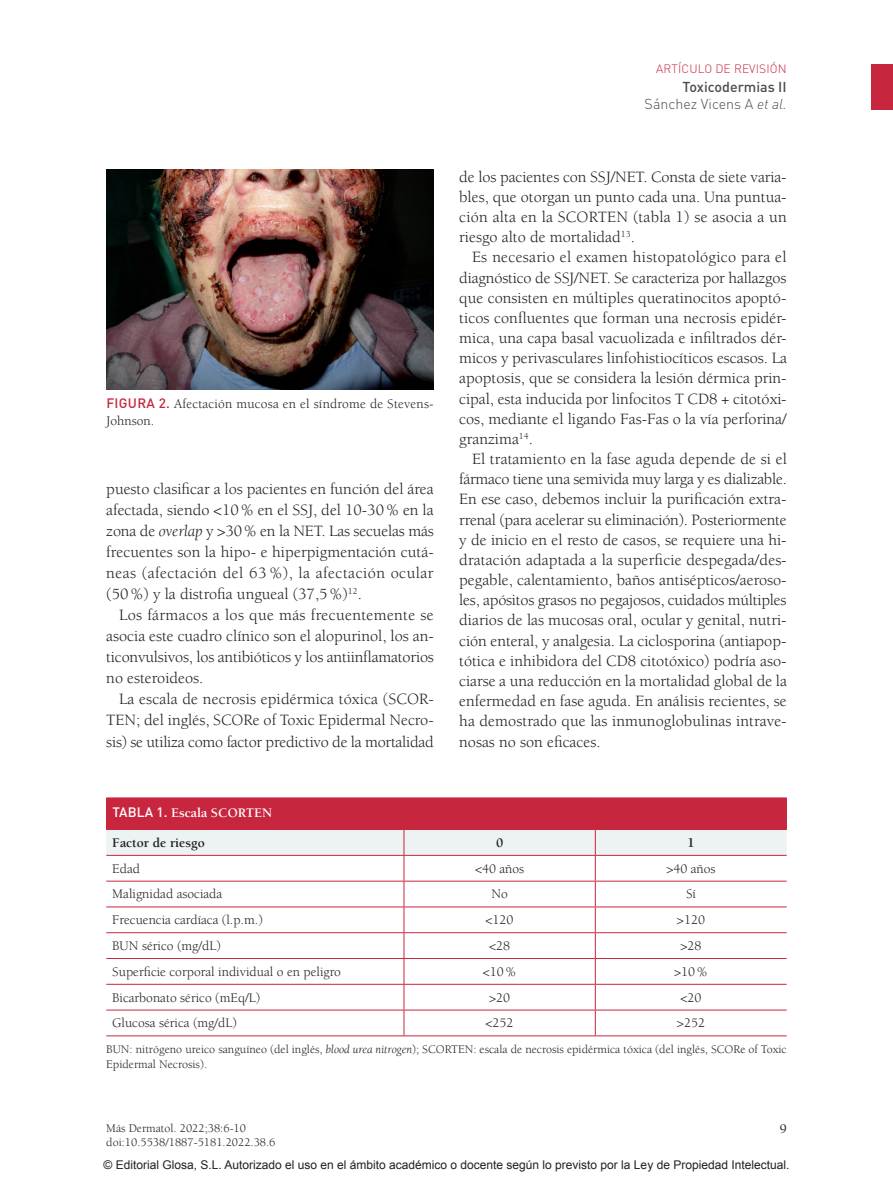
<style>
.page{position:relative;width:893px;height:1191px;background:#fff}
.page>*{position:absolute;margin:0;border:0;box-sizing:border-box;transform-origin:0 0}
.t1{font:16.2px/20.1px "Berkeley";color:#231f20;text-align:justify}
.t2{font:500 14.25px/17.1px "DIN Pro";color:#4b4c4d;text-align:right}
.t3{font:13.5px/16.2px "Berkeley";color:#231f20}
.t4{font:700 13.5px "Berkeley";color:#fff}
.t5{font:700 13.5px "Berkeley";color:#231f20}
.t6{font:500 13.5px "Berkeley";color:#231f20}
.t7{font:12px/14.4px "Berkeley";color:#231f20}
.t8{font:12px "Arial";color:#231f20}
.t9{font:300 12px "DIN Pro";letter-spacing:.01em;color:#c8263f}
.s1{font-family:"DIN Pro";font-weight:500;color:#c8263f}
.s2{font-style:italic}
.s3{font-weight:300}
.s4{font-weight:300;font-style:italic}
.s5{font-family:"DIN Pro";font-weight:500}
</style>
<div class="page">
<div style="left:872px;top:65px;width:21px;height:45px;background:#c8263f"></div>
<img style="left:106px;top:170px;width:328px;height:220px">
<div style="left:106px;top:798px;width:681px;height:31px;background:#c8263f"></div>
<hr style="left:106px;top:797px;width:298px;height:1px;background:#c8263f">
<hr style="left:404px;top:797px;width:191px;height:1px;background:#c8263f">
<hr style="left:595px;top:797px;width:192px;height:1px;background:#c8263f">
<svg style="left:106px;top:829px;width:681px;height:206px"></svg>
<hr style="left:106px;top:1035px;width:298px;height:1px;background:#c8263f">
<hr style="left:404px;top:1035px;width:191px;height:1px;background:#c8263f">
<hr style="left:595px;top:1035px;width:192px;height:1px;background:#c8263f">
<p class="t3" style="left:106px;top:396px;width:329px"><span class="s1">FIGURA 2.</span> Afectación mucosa en el síndrome de Stevens-<br>Johnson.</p>
<p class="t1" style="left:106px;top:479px;width:329px;line-height:21px">puesto clasificar a los pacientes en función del área afectada, siendo &lt;10% en el SSJ, del 10-30% en la zona de <span class="s2">overlap</span> y &gt;30% en la NET. Las secuelas más frecuentes son la hipo- e hiperpigmentación cutá&shy;neas (afectación del 63 %), la afectación ocular (50%) y la distrofia ungueal (37,5%)<sup>12</sup>.</p>
<p class="t1" style="left:106px;top:605px;width:329px;line-height:21px;text-indent:13px">Los fármacos a los que más frecuentemente se asocia este cuadro clínico son el alopurinol, los an&shy;ticonvulsivos, los antibióticos y los antiinflamatorios no esteroideos.</p>
<p class="t1" style="left:106px;top:689px;width:329px;line-height:21px;text-indent:13px">La escala de necrosis epidérmica tóxica (SCOR-TEN; del inglés, SCORe of Toxic Epidermal Necro&shy;sis) se utiliza como factor predictivo de la mortalidad</p>
<p class="t9" style="left:656px;top:60px;width:132px">ARTÍCULO DE REVISIÓN</p>
<p class="t2" style="left:645px;top:78px;width:144px">Toxicodermias II<br><span class="s3">Sánchez Vicens A</span> <span class="s4">et al.</span></p>
<p class="t1" style="left:459px;top:167px;width:329px">de los pacientes con SSJ/NET. Consta de siete varia&shy;bles, que otorgan un punto cada una. Una puntua&shy;ción alta en la SCORTEN (tabla 1) se asocia a un riesgo alto de mortalidad<sup>13</sup>.</p>
<p class="t1" style="left:459px;top:248px;width:329px;text-indent:13px">Es necesario el examen histopatológico para el diagnóstico de SSJ/NET. Se caracteriza por hallazgos que consisten en múltiples queratinocitos apoptó&shy;ticos confluentes que forman una necrosis epidér&shy;mica, una capa basal vacuolizada e infiltrados dér&shy;micos y perivasculares linfohistiocíticos escasos. La apoptosis, que se considera la lesión dérmica prin&shy;cipal, esta inducida por linfocitos T CD8 + citotóxi&shy;cos, mediante el ligando Fas-Fas o la vía perforina/ granzima<sup>14</sup>.</p>
<p class="t1" style="left:459px;top:449px;width:329px;text-indent:13px">El tratamiento en la fase aguda depende de si el fármaco tiene una semivida muy larga y es dializable.<br>En ese caso, debemos incluir la purificación extra&shy;rrenal (para acelerar su eliminación). Posteriormente y de inicio en el resto de casos, se requiere una hi&shy;dratación adaptada a la superficie despegada/des&shy;pegable, calentamiento, baños antisépticos/aeroso&shy;les, apósitos grasos no pegajosos, cuidados múltiples diarios de las mucosas oral, ocular y genital, nutri&shy;ción enteral, y analgesia. La ciclosporina (antiapop&shy;tótica e inhibidora del CD8 citotóxico) podría aso&shy;ciarse a una reducción en la mortalidad global de la enfermedad en fase aguda. En análisis recientes, se ha demostrado que las inmunoglobulinas intrave&shy;nosas no son eficaces.</p>
<p class="t4" style="left:112px;top:805px;width:161px"><span class="s5">TABLA 1.</span> Escala SCORTEN</p>
<p class="t5" style="left:112px;top:835px;width:94px">Factor de riesgo</p>
<p class="t5" style="left:496px;top:835px;width:9px">0</p>
<p class="t5" style="left:687px;top:835px;width:9px">1</p>
<p class="t3" style="left:112px;top:860px;width:29px">Edad</p>
<p class="t3" style="left:475px;top:860px;width:51px">&lt;40 años</p>
<p class="t3" style="left:666px;top:860px;width:51px">&gt;40 años</p>
<p class="t3" style="left:112px;top:886px;width:111px">Malignidad asociada</p>
<p class="t3" style="left:491px;top:886px;width:18px">No</p>
<p class="t3" style="left:686px;top:886px;width:11px">Sí</p>
<p class="t3" style="left:112px;top:912px;width:152px">Frecuencia cardíaca (l.p.m.)</p>
<p class="t3" style="left:486px;top:912px;width:30px">&lt;120</p>
<p class="t3" style="left:677px;top:912px;width:30px">&gt;120</p>
<p class="t3" style="left:112px;top:938px;width:110px">BUN sérico (mg/dL)</p>
<p class="t3" style="left:489px;top:938px;width:23px">&lt;28</p>
<p class="t3" style="left:680px;top:938px;width:23px">&gt;28</p>
<p class="t3" style="left:112px;top:963px;width:230px">Superficie corporal individual o en peligro</p>
<p class="t3" style="left:483px;top:963px;width:35px">&lt;10%</p>
<p class="t3" style="left:674px;top:963px;width:35px">&gt;10%</p>
<p class="t3" style="left:112px;top:989px;width:150px">Bicarbonato sérico (mEq/L)</p>
<p class="t3" style="left:489px;top:989px;width:23px">&gt;20</p>
<p class="t3" style="left:680px;top:989px;width:23px">&lt;20</p>
<p class="t3" style="left:112px;top:1015px;width:126px">Glucosa sérica (mg/dL)</p>
<p class="t3" style="left:486px;top:1015px;width:30px">&lt;252</p>
<p class="t3" style="left:677px;top:1015px;width:30px">&gt;252</p>
<p class="t7" style="left:106px;top:1042px;width:682px">BUN: nitrógeno ureico sanguíneo (del inglés, <span class="s2">blood urea nitrogen</span>); SCORTEN: escala de necrosis epidérmica tóxica (del inglés, SCORe of Toxic<br>Epidermal Necrosis).</p>
<p class="t7" style="left:106px;top:1121px;width:171px">Más Dermatol. 2022;38:6-10 doi:10.5538/1887-5181.2022.38.6</p>
<p class="t6" style="left:780px;top:1121px;width:9px">9</p>
<p class="t8" style="left:103px;top:1156px;width:687px">© Editorial Glosa, S.L. Autorizado el uso en el ámbito académico o docente según lo previsto por la Ley de Propiedad Intelectual.</p>
</div>
